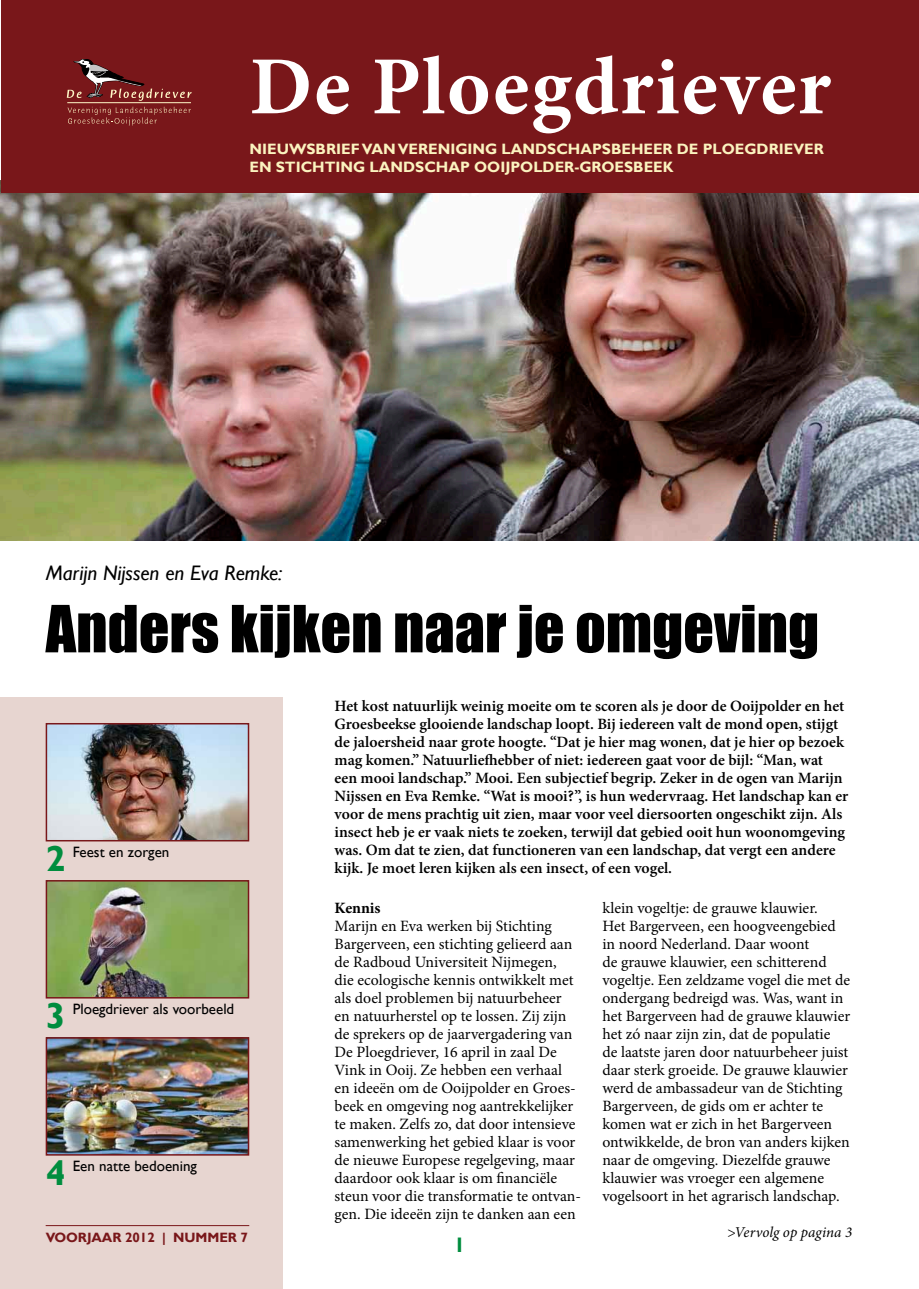
<style>
.page{position:relative;width:919px;height:1289px;background:#fff}
.page>*{position:absolute;margin:0;border:0;box-sizing:border-box;transform-origin:0 0}
.t1{font:700 82.5px "Minion Pro";letter-spacing:.02em;color:#fff}
.t2{font:60px "Impact";color:#000}
.t3{font:700 36px "Gill Sans";color:#008d3e}
.t4{font:italic 21px "Gill Sans";color:#000}
.t5{font:700 21px "Gill Sans";color:#008d3e}
.t6{font:15.75px/18px "Minion Pro";letter-spacing:-.005em;color:#000}
.t7{font:600 15.75px/18px "Minion Pro";color:#000}
.t8{font:700 15.75px "Minion Pro";color:#000}
.t9{font:700 15px/18px "Gill Sans";color:#fbf3bf}
.t10{font:15px "Gill Sans";color:#000}
.t11{font:italic 15px "Minion Pro";color:#000}
.t12{font:700 13.5px "Gill Sans";letter-spacing:-.005em;color:#79171a}
</style>
<div class="page">
<img style="left:0;top:181px;width:918px;height:359px">
<div style="left:1px;top:1px;width:917px;height:192px;background:#79171a"></div>
<svg style="left:67px;top:59px;width:125px;height:67px"></svg>
<div style="left:0;top:697px;width:282px;height:591px;background:#e7d5d0"></div>
<img style="left:49px;top:883px;width:197px;height:112px">
<div style="left:46px;top:880px;width:203px;height:118px;border:2px solid #79171a"></div>
<img style="left:49px;top:1040px;width:197px;height:112px">
<div style="left:46px;top:1037px;width:203px;height:118px;border:2px solid #79171a"></div>
<hr style="left:46px;top:1225px;width:203px;height:1px;background:#79171a">
<img style="left:49px;top:726px;width:197px;height:112px">
<div style="left:46px;top:723px;width:203px;height:118px;border:2px solid #79171a"></div>
<h1 class="t1" style="left:249px;top:29px;width:583px">De Ploegdriever</h1>
<p class="t9" style="left:249px;top:141px;width:575px">NIEUWSBRIEF VAN VERENIGING LANDSCHAPSBEHEER DE PLOEGDRIEVER<br>EN STICHTING LANDSCHAP OOIJPOLDER-GROESBEEK</p>
<h3 class="t4" style="left:46px;top:561px;width:238px">Marijn Nijssen en Eva Remke:</h3>
<h2 class="t2" style="left:46px;top:582px;width:775px">Anders kijken naar je omgeving</h2>
<h3 class="t3" style="left:46px;top:837px;width:21px">2</h3>
<p class="t10" style="left:73px;top:843px;width:98px">Feest en zorgen</p>
<h3 class="t3" style="left:46px;top:994px;width:21px">3</h3>
<p class="t10" style="left:73px;top:1000px;width:163px">Ploegdriever als voorbeeld</p>
<h3 class="t3" style="left:46px;top:1151px;width:21px">4</h3>
<p class="t10" style="left:73px;top:1157px;width:126px">Een natte bedoening</p>
<p class="t12" style="left:46px;top:1229px;width:204px">VOORJAAR 2012 | NUMMER 7</p>
<p class="t7" style="left:334px;top:697px;width:515px">Het kost natuurlijk weinig moeite om te scoren als je door de Ooijpolder en het Groesbeekse glooiende landschap loopt. Bij iedereen valt de mond open, stijgt de jaloersheid naar grote hoogte. “Dat je hier mag wonen, dat je hier op bezoek mag komen.” Natuurliefhebber of niet: iedereen gaat voor de bijl: “Man, wat een mooi landschap.” Mooi. Een subjectief begrip. Zeker in de ogen van Marijn Nijssen en Eva Remke. “Wat is mooi?”, is hun wedervraag. Het landschap kan er voor de mens prachtig uit zien, maar voor veel diersoorten ongeschikt zijn. Als insect heb je er vaak niets te zoeken, terwijl dat gebied ooit hun woonomgeving was. Om dat te zien, dat functioneren van een landschap, dat vergt een andere kijk. Je moet leren kijken als een insect, of een vogel.</p>
<p class="t8" style="left:334px;top:897px;width:48px">Kennis</p>
<p class="t6" style="left:334px;top:917px;width:248px">Marijn en Eva werken bij Stichting Bargerveen, een stichting gelieerd aan de Radboud Universiteit Nijmegen,<br>die ecologische kennis ontwikkelt met als doel problemen bij natuurbeheer<br>en natuurherstel op te lossen. Zij zijn de sprekers op de jaarvergadering van De Ploegdriever, 16 april in zaal De Vink in Ooij. Ze hebben een verhaal en ideeën om de Ooijpolder en Groes&shy;beek en omgeving nog aantrekkelijker te maken. Zelfs zo, dat door intensieve samenwerking het gebied klaar is voor de nieuwe Europese regelgeving, maar daardoor ook klaar is om financiële steun voor die transformatie te ontvan&shy;gen. Die ideeën zijn te danken aan een</p>
<p class="t6" style="left:602px;top:899px;width:249px">klein vogeltje: de grauwe klauwier.<br>Het Bargerveen, een hoogveengebied in noord Nederland. Daar woont<br>de grauwe klauwier, een schitterend vogeltje. Een zeldzame vogel die met de ondergang bedreigd was. Was, want in het Bargerveen had de grauwe klauwier het zó naar zijn zin, dat de populatie<br>de laatste jaren door natuurbeheer juist daar sterk groeide. De grauwe klauwier werd de ambassadeur van de Stichting Bargerveen, de gids om er achter te komen wat er zich in het Bargerveen ontwikkelde, de bron van anders kijken naar de omgeving. Diezelfde grauwe klauwier was vroeger een algemene vogelsoort in het agrarisch landschap.</p>
<p class="t11" style="left:726px;top:1222px;width:127px">&gt;Vervolg op pagina 3</p>
<h3 class="t5" style="left:453px;top:1232px;width:13px">1</h3>
</div>
